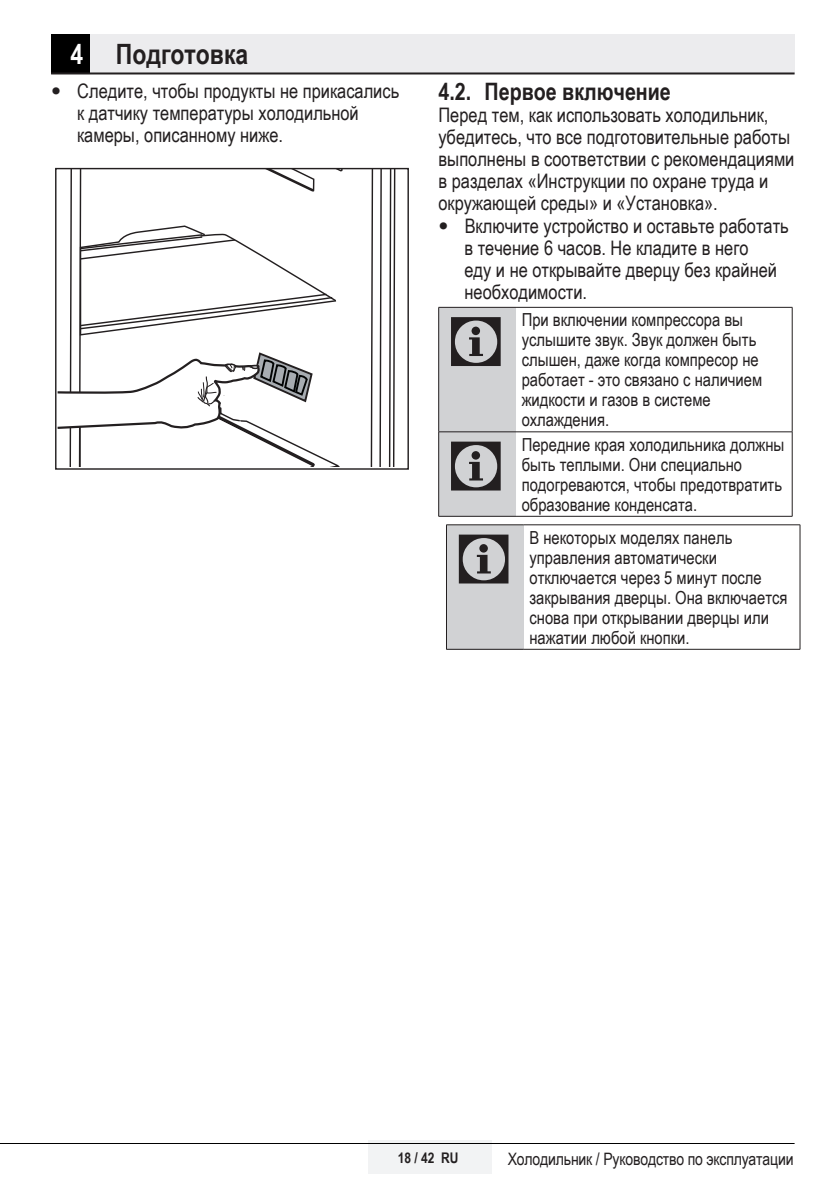
<style>
.page{position:relative;width:840px;height:1191px;background:#fff}
.page>*{position:absolute;margin:0;border:0;box-sizing:border-box;transform-origin:0 0}
.Girintili_Yazi_uyari{font:72px "ZIWARNUN";color:#231f20}
.Unite_Baslik{font:700 28px "Arial Narrow";color:#231f20}
._4-SIRALAMA_Konu_Bas{font:700 24px "Arial Narrow";color:#231f20}
.Girintili_Yazi_Bulle{font:20px/22px "Arial Narrow";color:#231f20}
.Normal_Yazi{font:20px/22px "Arial Narrow";color:#231f20}
.Girintili_Yazi_uyari-2{font:18px/20px "Arial Narrow";color:#231f20}
.t1{font:17.2px "Arial Narrow";letter-spacing:-.01em;color:#231f20}
.t2{font:700 14.6px "Arial Narrow";color:#231f20}
.s1{color:#fff}
.s2{font-family:"Helvetica Neue LT Pro";font-weight:700;font-stretch:condensed}
</style>
<div class="page">
<div style="left:368px;top:1140px;width:123px;height:33px;background:#f2f3f4"></div>
<hr style="left:0;top:1143px;width:794px;height:1px;background:#000">
<div style="left:51px;top:34px;width:39px;height:40px;background:#000"></div>
<div style="left:90px;top:34px;width:704px;height:40px;background:#ececee"></div>
<hr style="left:51px;top:72px;width:743px;height:2px;background:#231f20">
<svg style="left:369px;top:169px;width:27px;height:297px"></svg>
<svg style="left:55px;top:169px;width:288px;height:297px"></svg>
<div style="left:439px;top:308px;width:76px;height:208px;background:#d1d2d4"></div>
<hr style="left:438px;top:307px;width:1px;height:124px;background:#231f20">
<hr style="left:791px;top:307px;width:1px;height:124px;background:#231f20">
<hr style="left:438px;top:432px;width:1px;height:84px;background:#231f20">
<hr style="left:791px;top:432px;width:1px;height:84px;background:#231f20">
<hr style="left:438px;top:516px;width:77px;height:1px;background:#231f20">
<hr style="left:515px;top:516px;width:277px;height:1px;background:#231f20">
<hr style="left:438px;top:307px;width:77px;height:1px;background:#231f20">
<hr style="left:515px;top:307px;width:277px;height:1px;background:#231f20">
<hr style="left:438px;top:431px;width:77px;height:1px;background:#231f20">
<hr style="left:515px;top:431px;width:277px;height:1px;background:#231f20">
<div style="left:446px;top:525px;width:77px;height:124px;background:#d1d2d4"></div>
<hr style="left:446px;top:649px;width:77px;height:1px;background:#231f20">
<hr style="left:523px;top:649px;width:276px;height:1px;background:#231f20">
<hr style="left:446px;top:525px;width:1px;height:124px;background:#231f20">
<hr style="left:799px;top:525px;width:1px;height:124px;background:#231f20">
<hr style="left:446px;top:524px;width:77px;height:1px;background:#231f20">
<hr style="left:523px;top:524px;width:276px;height:1px;background:#231f20">
<p class="Unite_Baslik" style="left:70px;top:33px;width:179px"><span class="s1">4</span> Подготовка</p>
<p class="Girintili_Yazi_Bulle" style="left:77px;top:79px;width:323px;text-indent:-26px"><span class="s2">•</span> Следите, чтобы продукты не прикасались к датчику температуры холодильной камеры, описанному ниже.</p>
<p class="_4-SIRALAMA_Konu_Bas" style="left:438px;top:74px;width:234px">4.2. Первое включение</p>
<p class="Normal_Yazi" style="left:438px;top:104px;width:357px">Перед тем, как использовать холодильник, убедитесь, что все подготовительные работы выполнены в соответствии с рекомендациями в разделах «Инструкции по охране труда и окружающей среды» и «Установка».</p>
<p class="Girintili_Yazi_Bulle" style="left:464px;top:214px;width:325px;text-indent:-26px"><span class="s2">•</span> Включите устройство и оставьте работать в течение 6 часов. Не кладите в него<br>еду и не открывайте дверцу без крайней необходимости.</p>
<p class="Girintili_Yazi_uyari" style="left:446px;top:304px;width:63px">C</p>
<p class="Girintili_Yazi_uyari-2" style="left:521px;top:309px;width:242px">При включении компрессора вы услышите звук. Звук должен быть слышен, даже когда компресор не работает - это связано с наличием жидкости и газов в системе охлаждения.</p>
<p class="Girintili_Yazi_uyari" style="left:446px;top:428px;width:63px">C</p>
<p class="Girintili_Yazi_uyari-2" style="left:521px;top:433px;width:264px">Передние края холодильника должны быть теплыми. Они специально подогреваются, чтобы предотвратить образование конденсата.</p>
<p class="Girintili_Yazi_uyari" style="left:454px;top:521px;width:63px">C</p>
<p class="Girintili_Yazi_uyari-2" style="left:529px;top:526px;width:259px">В некоторых моделях панель управления автоматически отключается через 5 минут после закрывания дверцы. Она включается снова при открывании дверцы или нажатии любой кнопки.</p>
<p class="t2" style="left:397px;top:1146px;width:62px">18 / 42 RU</p>
<p class="t1" style="left:507px;top:1146px;width:287px">Холодильник / Руководство по эксплуатации</p>
</div>
